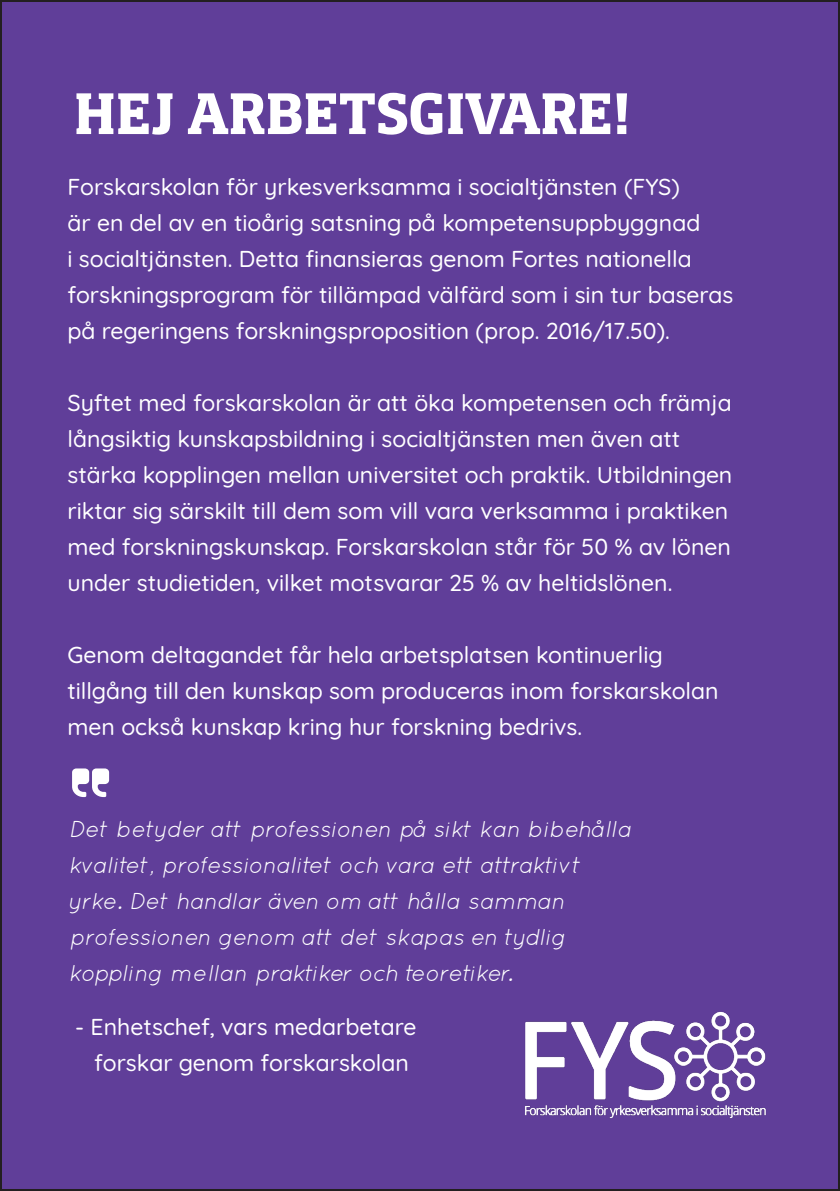
<style>
.page{position:relative;width:840px;height:1191px;background:#fff}
.page>*{position:absolute;margin:0;border:0;box-sizing:border-box;transform-origin:0 0}
.t1{font:800 60px "Foral Pro";color:#fff}
.t2{font:500 23px/36px "Quicksand";color:#fff}
.t3{font:italic 23px/36px "Quicksand";color:#fff}
</style>
<div class="page">
<div style="left:1px;top:1px;width:837px;height:1189px;background:#603e99"></div>
<img style="left:525px;top:1012px;width:241px;height:106px">
<svg style="left:72px;top:768px;width:37px;height:29px"></svg>
<p class="t1" style="left:74px;top:77px;width:558px">HEJ ARBETSGIVARE!</p>
<p class="t2" style="left:67px;top:167px;width:667px">Forskarskolan för yrkesverksamma i socialtjänsten (FYS)<br>är en del av en tioårig satsning på kompetensuppbyggnad<br>i socialtjänsten. Detta finansieras genom Fortes nationella forskningsprogram för tillämpad välfärd som i sin tur baseras på regeringens forskningsproposition (prop. 2016/17.50).</p>
<p class="t2" style="left:67px;top:383px;width:666px">Syftet med forskarskolan är att öka kompetensen och främja långsiktig kunskapsbildning i socialtjänsten men även att stärka kopplingen mellan universitet och praktik. Utbildningen riktar sig särskilt till dem som vill vara verksamma i praktiken med forskningskunskap. Forskarskolan står för 50 % av lönen under studietiden, vilket motsvarar 25 % av heltidslönen.</p>
<p class="t2" style="left:67px;top:635px;width:652px">Genom deltagandet får hela arbetsplatsen kontinuerlig tillgång till den kunskap som produceras inom forskarskolan men också kunskap kring hur forskning bedrivs.</p>
<p class="t3" style="left:69px;top:810px;width:564px">Det betyder att professionen på sikt kan bibehålla kvalitet, professionalitet och vara ett attraktivt yrke. Det handlar även om att hålla samman professionen genom att det skapas en tydlig koppling mellan praktiker och teoretiker.</p>
<p class="t2" style="left:75px;top:1006px;width:342px">- Enhetschef, vars medarbetare</p>
<p class="t2" style="left:94px;top:1042px;width:316px">forskar genom forskarskolan</p>
</div>
